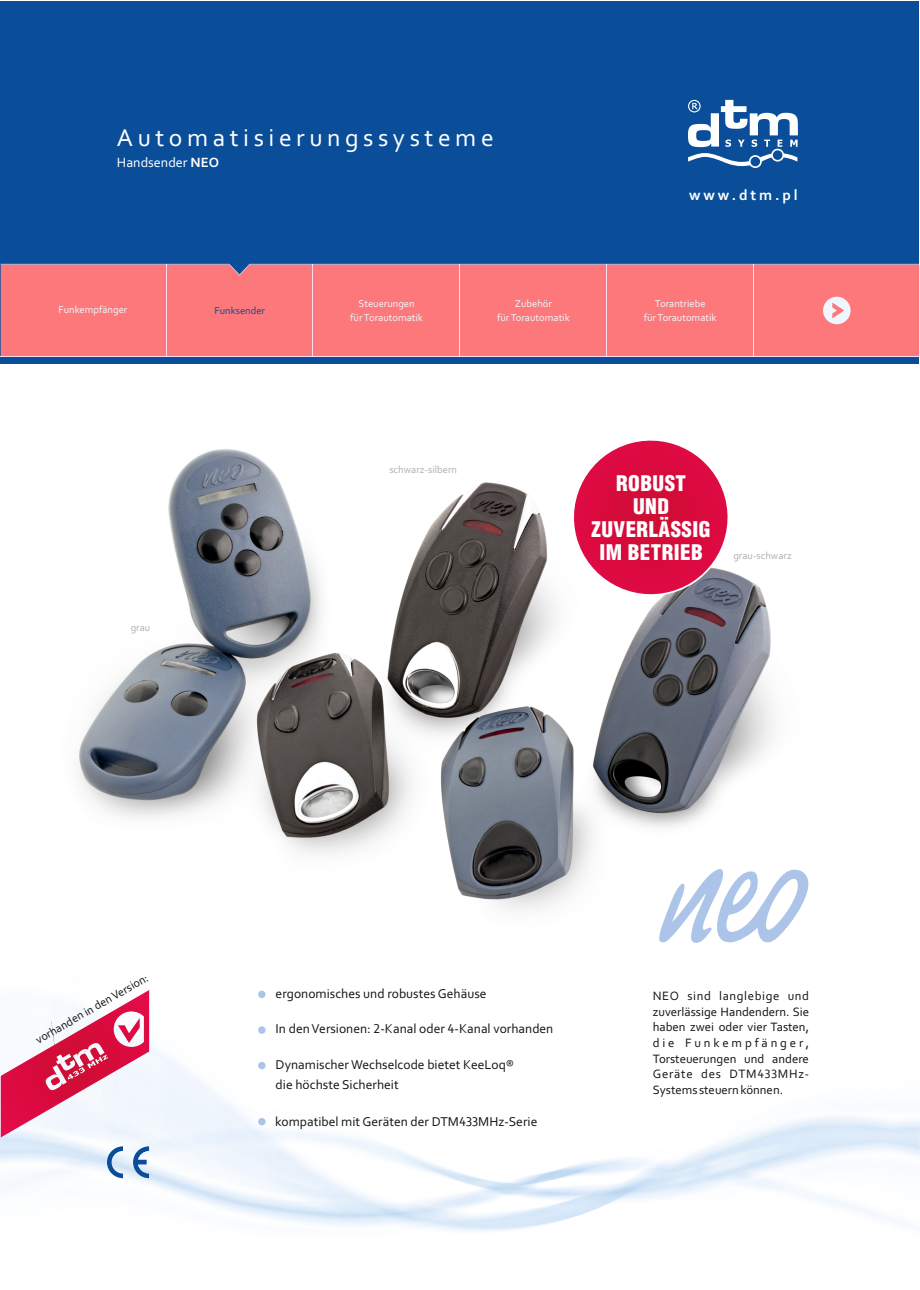
<style>
.page{position:relative;width:920px;height:1290px;background:#fff}
.page>*{position:absolute;margin:0;border:0;box-sizing:border-box;transform-origin:0 0}
.t1{font:25.5px "Corbel";letter-spacing:.18em;color:#fff}
.t2{font:900 21px/23.1px "Switzerland Cond";letter-spacing:.02em;color:#fff;text-align:center}
.t3{font:700 15.3px "Corbel";letter-spacing:.19em;color:#fff}
.t4{font:14.1px "Corebal";color:#fff}
.t5{font:13.5px/20.5px "Corebal";color:#151616}
.t6{font:12.75px/15.6px "Corebal";color:#151616;text-align:justify}
.t7{font:12px "Corbel";color:#151616}
.t8{font:10.5px/13.8px "Corbel";color:#edf7fd;text-align:center}
.t9{font:10.5px "Corebal";color:#afb0b0}
.t10{font:10.5px "Corbel";color:#0a4d99}
.s1{font-weight:700}
</style>
<div class="page">
<img style="left:40px;top:363px;width:833px;height:535px">
<img style="left:1px;top:898px;width:918px;height:334px">
<div style="left:258px;top:1062px;width:8px;height:7px;background:#adc4e9;border-radius:50%"></div>
<div style="left:258px;top:1118px;width:8px;height:7px;background:#adc4e9;border-radius:50%"></div>
<div style="left:258px;top:1026px;width:8px;height:8px;background:#adc4e9;border-radius:50%"></div>
<div style="left:258px;top:991px;width:8px;height:7px;background:#adc4e9;border-radius:50%"></div>
<svg style="left:561px;top:432px;width:179px;height:175px"></svg>
<svg style="left:107px;top:1146px;width:16px;height:32px"></svg>
<svg style="left:133px;top:1146px;width:16px;height:32px"></svg>
<svg style="left:1px;top:990px;width:148px;height:147px"></svg>
<svg style="left:655px;top:858px;width:166px;height:88px"></svg>
<div style="left:1px;top:1px;width:918px;height:362px;background:#0a4d99"></div>
<svg style="left:688px;top:100px;width:110px;height:68px"></svg>
<div style="left:1px;top:275px;width:918px;height:81px;background:#fd787a"></div>
<svg style="left:823px;top:297px;width:27px;height:27px"></svg>
<hr style="left:1px;top:356px;width:918px;height:1px;background:#feddee">
<hr style="left:606px;top:265px;width:1px;height:91px;background:#feddee">
<hr style="left:753px;top:265px;width:1px;height:91px;background:#feddee">
<hr style="left:459px;top:265px;width:1px;height:91px;background:#feddee">
<hr style="left:166px;top:265px;width:1px;height:91px;background:#feddee">
<hr style="left:312px;top:265px;width:1px;height:91px;background:#feddee">
<svg style="left:1px;top:264px;width:918px;height:11px;background:#f57b81"></svg>
<h1 class="t1" style="left:117px;top:127px;width:378px">Automatisierungssysteme</h1>
<p class="t4" style="left:117px;top:157px;width:104px">Handsender <span class="s1">NEO</span></p>
<p class="t8" style="left:58px;top:304px;width:71px">Funkempfänger</p>
<p class="t10" style="left:214px;top:306px;width:52px">Funksender</p>
<p class="t8" style="left:350px;top:297px;width:74px">Steuerungen<br>für Torautomatik</p>
<p class="t3" style="left:689px;top:189px;width:110px">www.dtm.pl</p>
<p class="t8" style="left:497px;top:298px;width:74px">Zubehör<br>für Torautomatik</p>
<p class="t8" style="left:644px;top:298px;width:74px">Torantriebe<br>für Torautomatik</p>
<p class="t9" style="left:131px;top:623px;width:21px">grau</p>
<p class="t9" style="left:389px;top:465px;width:69px">schwarz-silbern</p>
<h2 class="t2" style="left:592px;top:472px;width:120px">ROBUST<br>UND<br>ZUVERLÄSSIG<br>IM BETRIEB</h2>
<p class="t9" style="left:733px;top:551px;width:60px">grau-schwarz</p>
<p class="t7" style="left:34px;top:1036px;width:129px;rotate:-30deg">vorhanden in den Version:</p>
<p class="t5" style="left:276px;top:984px;width:212px">ergonomisches und robustes Gehäuse</p>
<p class="t5" style="left:276px;top:1020px;width:279px">In den Versionen: 2-Kanal oder 4-Kanal vorhanden</p>
<p class="t5" style="left:276px;top:1055px;width:240px">Dynamischer Wechselcode bietet KeeLoq® die höchste Sicherheit</p>
<p class="t5" style="left:275px;top:1112px;width:264px">kompatibel mit Geräten der DTM433MHz-Serie</p>
<p class="t6" style="left:653px;top:989px;width:158px">NEO sind langlebige und zuverlässige Handendern. Sie haben zwei oder vier Tasten, die Funkempfänger, Torsteuerungen und andere Geräte des DTM433MHz-Systems steuern können.</p>
</div>
